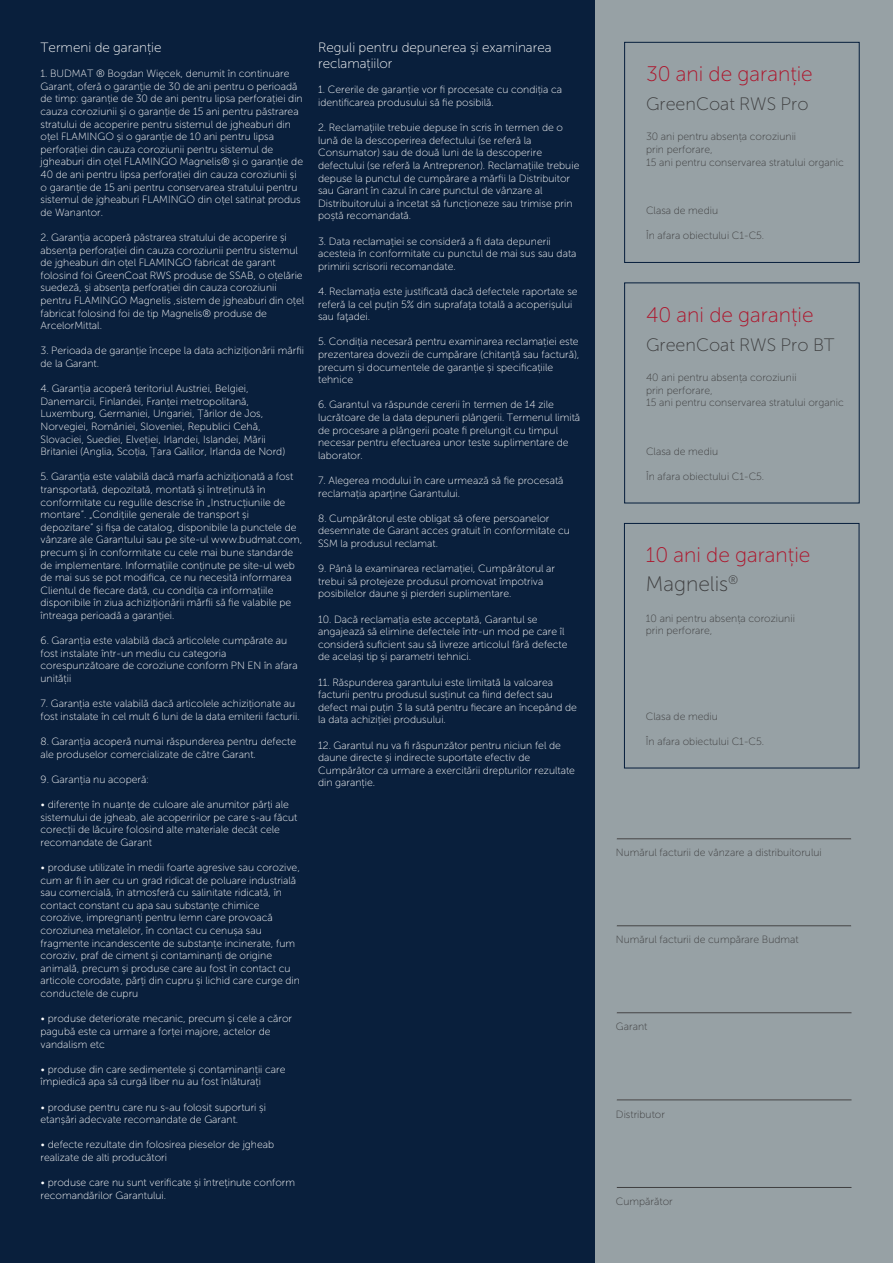
<style>
.page{position:relative;width:893px;height:1263px;background:#091f3c}
.page>*{position:absolute;margin:0;border:0;box-sizing:border-box;transform-origin:0 0}
.t1{font:21px/29px "Museo Sans Cyrl 100";color:#ae1229}
.t2{font:18px "Museo Sans Cyrl 100";color:#3e3e3f}
.t3{font:13.5px/16.2px "Museo Sans Cyrl 100";color:#fff}
.t4{font:10.5px/12.6px "Museo Sans Cyrl 100";color:#fff}
.t5{font:10.5px/12.6px "Museo Sans Cyrl 100";color:#3e3e3f}
.s1{color:#3e3e3f}
</style>
<div class="page">
<div style="left:596px;top:0;width:297px;height:1263px;background:#97a1a5"></div>
<hr style="left:617px;top:925px;width:234px;height:1px;background:#3e3e3f">
<hr style="left:617px;top:838px;width:234px;height:1px;background:#3e3e3f">
<hr style="left:617px;top:1012px;width:234px;height:1px;background:#3e3e3f">
<hr style="left:617px;top:1099px;width:234px;height:1px;background:#3e3e3f">
<hr style="left:617px;top:1187px;width:234px;height:1px;background:#3e3e3f">
<div style="left:624px;top:523px;width:235px;height:245px;border:1px solid #051d3b"></div>
<div style="left:624px;top:42px;width:235px;height:221px;border:1px solid #051d3b"></div>
<p class="t3" style="left:41px;top:39px;width:123px">Termeni de garanție</p>
<p class="t4" style="left:41px;top:67px;width:264px">1. BUDMAT ® Bogdan Więcek, denumit în continuare Garant, oferă o garanție de 30 de ani pentru o perioadă de timp: garanție de 30 de ani pentru lipsa perforației din cauza coroziunii și o garanție de 15 ani pentru păstrarea stratului de acoperire pentru sistemul de jgheaburi din oțel FLAMINGO și o garanție de 10 ani pentru lipsa perforației din cauza coroziunii pentru sistemul de jgheaburi din oțel FLAMINGO Magnelis® și o garanție de 40 de ani pentru lipsa perforației din cauza coroziunii și o garanție de 15 ani pentru conservarea stratului pentru sistemul de jgheaburi FLAMINGO din oțel satinat produs de Wanantor.</p>
<p class="t4" style="left:41px;top:231px;width:265px">2. Garanția acoperă păstrarea stratului de acoperire și absența perforației din cauza coroziunii pentru sistemul de jgheaburi din oțel FLAMINGO fabricat de garant folosind foi GreenCoat RWS produse de SSAB, o oțelărie suedeză, și absența perforației din cauza coroziunii pentru FLAMINGO Magnelis ,sistem de jgheaburi din oțel fabricat folosind foi de tip Magnelis® produse de ArcelorMittal.</p>
<p class="t4" style="left:41px;top:345px;width:265px">3. Perioada de garanție începe la data achiziționării mărfii de la Garant.</p>
<p class="t4" style="left:41px;top:382px;width:246px">4. Garanția acoperă teritoriul Austriei, Belgiei, Danemarcii, Finlandei, Franței metropolitană, Luxemburg, Germaniei, Ungariei, Țărilor de Jos, Norvegiei, României, Sloveniei, Republici Cehă, Slovaciei, Suediei, Elveției, Irlandei, Islandei, Mării Britaniei (Anglia, Scoția, Țara Galilor, Irlanda de Nord)</p>
<p class="t4" style="left:41px;top:471px;width:263px">5. Garanția este valabilă dacă marfa achiziționată a fost transportată, depozitată, montată și întreținută în conformitate cu regulile descrise în „Instrucțiunile de montare”. „Condițiile generale de transport și depozitare” și fișa de catalog, disponibile la punctele de vânzare ale Garantului sau pe site-ul www.budmat.com, precum și în conformitate cu cele mai bune standarde de implementare. Informațiile conținute pe site-ul web de mai sus se pot modifica, ce nu necesită informarea Clientul de fiecare dată, cu condiția ca informațiile disponibile în ziua achiziționării mărfii să fie valabile pe întreaga perioadă a garanției.</p>
<p class="t4" style="left:41px;top:634px;width:259px">6. Garanția este valabilă dacă articolele cumpărate au fost instalate într-un mediu cu categoria corespunzătoare de coroziune conform PN EN în afara unității</p>
<p class="t4" style="left:41px;top:697px;width:261px">7. Garanția este valabilă dacă articolele achiziționate au fost instalate în cel mult 6 luni de la data emiterii facturii.</p>
<p class="t4" style="left:41px;top:735px;width:257px">8. Garanția acoperă numai răspunderea pentru defecte ale produselor comercializate de către Garant.</p>
<p class="t4" style="left:41px;top:773px;width:110px">9. Garanția nu acoperă:</p>
<p class="t4" style="left:41px;top:798px;width:258px">• diferențe în nuanțe de culoare ale anumitor părți ale sistemului de jgheab, ale acoperirilor pe care s-au făcut corecții de lăcuire folosind alte materiale decât cele recomandate de Garant</p>
<p class="t4" style="left:41px;top:861px;width:261px">• produse utilizate în medii foarte agresive sau corozive, cum ar fi în aer cu un grad ridicat de poluare industrială sau comercială, în atmosferă cu salinitate ridicată, în contact constant cu apa sau substanțe chimice corozive, impregnanți pentru lemn care provoacă coroziunea metalelor, în contact cu cenușa sau fragmente incandescente de substanțe incinerate, fum coroziv, praf de ciment și contaminanți de origine animală, precum și produse care au fost în contact cu articole corodate, părți din cupru și lichid care curge din conductele de cupru</p>
<p class="t4" style="left:41px;top:1012px;width:253px">• produse deteriorate mecanic, precum şi cele a căror pagubă este ca urmare a forței majore, actelor de vandalism etc</p>
<p class="t4" style="left:41px;top:1063px;width:246px">• produse din care sedimentele și contaminanții care împiedică apa să curgă liber nu au fost înlăturați</p>
<p class="t4" style="left:41px;top:1101px;width:227px">• produse pentru care nu s-au folosit suporturi și etanșări adecvate recomandate de Garant.</p>
<p class="t4" style="left:41px;top:1138px;width:235px">• defecte rezultate din folosirea pieselor de jgheab realizate de alti producători</p>
<p class="t4" style="left:41px;top:1176px;width:256px">• produse care nu sunt verificate și întreținute conform recomandărilor Garantului.</p>
<p class="t3" style="left:318px;top:39px;width:235px">Reguli pentru depunerea și examinarea reclamațiilor</p>
<p class="t4" style="left:318px;top:84px;width:246px">1. Cererile de garanție vor fi procesate cu condiția ca identificarea produsului să fie posibilă.</p>
<p class="t4" style="left:318px;top:121px;width:263px">2. Reclamațiile trebuie depuse în scris în termen de o lună de la descoperirea defectului (se referă la Consumator) sau de două luni de la descoperire defectului (se referă la Antreprenor). Reclamațiile trebuie depuse la punctul de cumpărare a mărfii la Distribuitor sau Garant în cazul în care punctul de vânzare al Distribuitorului a încetat să funcționeze sau trimise prin poștă recomandată.</p>
<p class="t4" style="left:318px;top:235px;width:260px">3. Data reclamației se consideră a fi data depunerii acesteia în conformitate cu punctul de mai sus sau data primirii scrisorii recomandate.</p>
<p class="t4" style="left:318px;top:285px;width:261px">4. Reclamația este justificată dacă defectele raportate se referă la cel puțin 5% din suprafața totală a acoperișului sau faţadei.</p>
<p class="t4" style="left:318px;top:336px;width:263px">5. Condiția necesară pentru examinarea reclamației este prezentarea dovezii de cumpărare (chitanță sau factură), precum și documentele de garanție și specificațiile tehnice</p>
<p class="t4" style="left:318px;top:399px;width:264px">6. Garantul va răspunde cererii în termen de 14 zile lucrătoare de la data depunerii plângerii. Termenul limită de procesare a plângerii poate fi prelungit cu timpul necesar pentru efectuarea unor teste suplimentare de laborator.</p>
<p class="t4" style="left:318px;top:474px;width:247px">7. Alegerea modului în care urmează să fie procesată reclamația aparține Garantului.</p>
<p class="t4" style="left:318px;top:512px;width:253px">8. Cumpărătorul este obligat să ofere persoanelor desemnate de Garant acces gratuit în conformitate cu<br>SSM la produsul reclamat.</p>
<p class="t4" style="left:318px;top:562px;width:238px">9. Până la examinarea reclamației, Cumpărătorul ar trebui să protejeze produsul promovat împotriva posibilelor daune și pierderi suplimentare.</p>
<p class="t4" style="left:318px;top:613px;width:251px">10. Dacă reclamația este acceptată, Garantul se angajează să elimine defectele într-un mod pe care îl consideră suficient sau să livreze articolul fără defecte de același tip și parametri tehnici.</p>
<p class="t4" style="left:318px;top:676px;width:260px">11. Răspunderea garantului este limitată la valoarea facturii pentru produsul susținut ca fiind defect sau defect mai puțin 3 la sută pentru fiecare an începând de la data achiziției produsului.</p>
<p class="t4" style="left:318px;top:739px;width:258px">12. Garantul nu va fi răspunzător pentru niciun fel de daune directe și indirecte suportate efectiv de Cumpărător ca urmare a exercitării drepturilor rezultate din garanție.</p>
<h1 class="t1" style="left:646px;top:60px;width:168px">30 ani de garanție</h1>
<h2 class="t2" style="left:646px;top:94px;width:164px">GreenCoat RWS Pro</h2>
<p class="t5" style="left:646px;top:131px;width:199px">30 ani pentru absența coroziunii<br>prin perforare,<br>15 ani pentru conservarea stratului organic</p>
<p class="t5" style="left:646px;top:204px;width:74px">Clasa de mediu</p>
<p class="t5" style="left:646px;top:229px;width:119px">În afara obiectului C1-C5.</p>
<h1 class="t1" style="left:646px;top:300px;width:169px">40 ani de garanție</h1>
<h2 class="t2" style="left:646px;top:335px;width:190px">GreenCoat RWS Pro BT</h2>
<p class="t5" style="left:646px;top:371px;width:199px">40 ani pentru absența coroziunii<br>prin perforare,<br>15 ani pentru conservarea stratului organic</p>
<p class="t5" style="left:646px;top:445px;width:74px">Clasa de mediu</p>
<p class="t5" style="left:646px;top:470px;width:119px">În afara obiectului C1-C5.</p>
<h1 class="t1" style="left:646px;top:541px;width:166px">10 ani de garanție<br><span class="s1">Magnelis</span><sup>®</sup></h1>
<p class="t5" style="left:646px;top:612px;width:151px">10 ani pentru absența coroziunii prin perforare,</p>
<p class="t5" style="left:646px;top:710px;width:74px">Clasa de mediu</p>
<p class="t5" style="left:646px;top:736px;width:120px">În afara obiectului C1-C5.</p>
<p class="t5" style="left:616px;top:846px;width:207px">Numărul facturii de vânzare a distribuitorului</p>
<p class="t5" style="left:616px;top:933px;width:184px">Numărul facturii de cumpărare Budmat</p>
<p class="t5" style="left:616px;top:1020px;width:33px">Garant</p>
<p class="t5" style="left:616px;top:1108px;width:50px">Distributor</p>
<p class="t5" style="left:616px;top:1195px;width:58px">Cumpărător</p>
</div>
